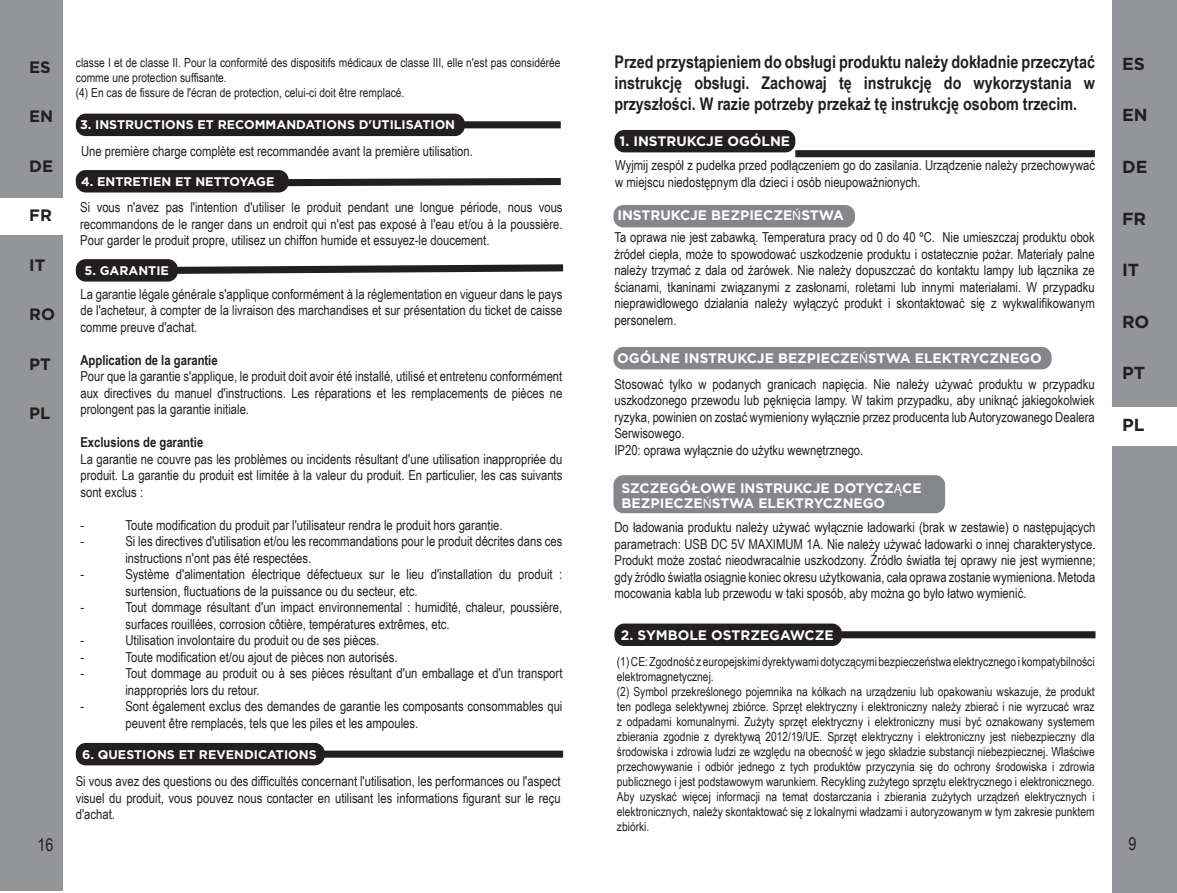
<style>
.page{position:relative;width:1177px;height:893px;background:#fff}
.page>*{position:absolute;margin:0;border:0;box-sizing:border-box;transform-origin:0 0}
.t1{font:700 17.5px/21px "Arial Narrow";color:#231f20;text-align:justify}
.t2{font:700 17.5px "Gotham";color:#231f20}
.t3{font:17.5px "Arial Narrow";color:#231f20}
.t4{font:700 16.5px "Gotham";color:#231f20}
.t5{font:13.75px/16.5px "Arial Narrow";color:#231f20;text-align:justify}
.t6{font:700 13.75px/15px "Gotham";color:#fff}
.t7{font:700 13.75px "Arial Narrow";color:#231f20}
.t8{font:12.5px/15px "Arial Narrow";color:#231f20}
.t9{font:700 12.5px "Gotham";color:#fff}
.s1{font-family:"Myriad Pro";font-weight:400}
</style>
<div class="page">
<div style="left:76px;top:114px;width:389px;height:22px;background:#231f20;border-radius:10px"></div>
<div style="left:76px;top:170px;width:212px;height:22px;background:#231f20;border-radius:10px"></div>
<div style="left:76px;top:259px;width:102px;height:23px;background:#231f20;border-radius:10px"></div>
<div style="left:76px;top:743px;width:249px;height:22px;background:#231f20;border-radius:10px"></div>
<div style="left:318px;top:751px;width:245px;height:7px;background:#231f20"></div>
<div style="left:457px;top:121px;width:103px;height:7px;background:#231f20"></div>
<svg style="left:285px;top:174px;width:276px;height:16px"></svg>
<svg style="left:174px;top:261px;width:390px;height:16px"></svg>
<div style="left:0;top:0;width:63px;height:891px;background:#939598"></div>
<div style="left:0;top:198px;width:66px;height:37px;background:#fff"></div>
<div style="left:614px;top:623px;width:228px;height:23px;background:#231f20;border-radius:10px"></div>
<div style="left:1112px;top:0;width:64px;height:893px;background:#939598"></div>
<div style="left:1109px;top:407px;width:67px;height:38px;background:#fff"></div>
<div style="left:614px;top:130px;width:181px;height:22px;background:#231f20;border-radius:10px"></div>
<div style="left:613px;top:205px;width:242px;height:22px;background:#848689;border-radius:10px"></div>
<div style="left:613px;top:347px;width:438px;height:22px;background:#848689;border-radius:10px"></div>
<div style="left:613px;top:475px;width:332px;height:38px;background:#848689;border-radius:10px"></div>
<div style="left:842px;top:631px;width:253px;height:7px;background:#231f20"></div>
<div style="left:795px;top:150px;width:299px;height:7px;background:#231f20"></div>
<p class="t4" style="left:29px;top:58px;width:23px">ES</p>
<p class="t4" style="left:29px;top:107px;width:26px">EN</p>
<p class="t4" style="left:29px;top:157px;width:25px">DE</p>
<p class="t4" style="left:29px;top:206px;width:24px">FR</p>
<p class="t4" style="left:29px;top:255px;width:18px">IT</p>
<p class="t4" style="left:29px;top:305px;width:27px">RO</p>
<p class="t4" style="left:29px;top:354px;width:23px">PT</p>
<p class="t4" style="left:29px;top:404px;width:23px">PL</p>
<p class="t8" style="left:76px;top:54px;width:486px">classe I et de classe II. Pour la conformité des dispositifs médicaux de classe III, elle n'est pas considérée comme une protection suffisante.<br>(4) En cas de fissure de l'écran de protection, celui-ci doit être remplacé.</p>
<p class="t9" style="left:80px;top:117px;width:376px">3. INSTRUCTIONS ET RECOMMANDATIONS D'UTILISATION</p>
<p class="t5" style="left:81px;top:143px;width:393px">Une première charge complète est recommandée avant la première utilisation.</p>
<p class="t9" style="left:81px;top:174px;width:195px">4. ENTRETIEN ET NETTOYAGE</p>
<p class="t5" style="left:80px;top:199px;width:484px">Si vous n'avez pas l'intention d'utiliser le produit pendant une longue période, nous vous recommandons de le ranger dans un endroit qui n'est pas exposé à l'eau et/ou à la poussière.<br>Pour garder le produit propre, utilisez un chiffon humide et essuyez-le doucement.</p>
<p class="t9" style="left:84px;top:263px;width:86px">5. GARANTIE</p>
<p class="t5" style="left:80px;top:285px;width:483px">La garantie légale générale s'applique conformément à la réglementation en vigueur dans le pays de l'acheteur, à compter de la livraison des marchandises et sur présentation du ticket de caisse comme preuve d'achat.</p>
<p class="t7" style="left:80px;top:350px;width:139px">Application de la garantie</p>
<p class="t5" style="left:80px;top:368px;width:483px">Pour que la garantie s'applique, le produit doit avoir été installé, utilisé et entretenu conformément aux directives du manuel d'instructions. Les réparations et les remplacements de pièces ne prolongent pas la garantie initiale.</p>
<p class="t7" style="left:80px;top:432px;width:124px">Exclusions de garantie</p>
<p class="t5" style="left:80px;top:450px;width:483px">La garantie ne couvre pas les problèmes ou incidents résultant d'une utilisation inappropriée du produit. La garantie du produit est limitée à la valeur du produit. En particulier, les cas suivants sont exclus :</p>
<p class="t5" style="left:80px;top:516px;width:5px">-</p>
<p class="t5" style="left:125px;top:516px;width:378px">Toute modification du produit par l'utilisateur rendra le produit hors garantie.</p>
<p class="t5" style="left:80px;top:533px;width:5px">-</p>
<p class="t5" style="left:125px;top:533px;width:438px">Si les directives d'utilisation et/ou les recommandations pour le produit décrites dans ces instructions n'ont pas été respectées.</p>
<p class="t5" style="left:80px;top:566px;width:5px">-</p>
<p class="t5" style="left:125px;top:566px;width:438px">Système d'alimentation électrique défectueux sur le lieu d'installation du produit : surtension, fluctuations de la puissance ou du secteur, etc.</p>
<p class="t5" style="left:80px;top:599px;width:5px">-</p>
<p class="t5" style="left:125px;top:599px;width:438px">Tout dommage résultant d'un impact environnemental : humidité, chaleur, poussière, surfaces rouillées, corrosion côtière, températures extrêmes, etc.</p>
<p class="t5" style="left:80px;top:632px;width:5px">-</p>
<p class="t5" style="left:125px;top:632px;width:255px">Utilisation involontaire du produit ou de ses pièces.</p>
<p class="t5" style="left:80px;top:648px;width:5px">-</p>
<p class="t5" style="left:125px;top:648px;width:274px">Toute modification et/ou ajout de pièces non autorisés.</p>
<p class="t5" style="left:80px;top:665px;width:5px">-</p>
<p class="t5" style="left:125px;top:665px;width:438px">Tout dommage au produit ou à ses pièces résultant d'un emballage et d'un transport inappropriés lors du retour.</p>
<p class="t5" style="left:80px;top:698px;width:5px">-</p>
<p class="t5" style="left:125px;top:698px;width:438px">Sont également exclus des demandes de garantie les composants consommables qui peuvent être remplacés, tels que les piles et les ampoules.</p>
<p class="t9" style="left:82px;top:747px;width:236px">6. QUESTIONS ET REVENDICATIONS</p>
<p class="t5" style="left:76px;top:773px;width:486px">Si vous avez des questions ou des difficultés concernant l'utilisation, les performances ou l'aspect visuel du produit, vous pouvez nous contacter en utilisant les informations figurant sur le reçu d'achat.</p>
<p class="t1" style="left:614px;top:51px;width:482px">Przed przystąpieniem do obsługi produktu należy dokładnie przeczytać instrukcję obsługi. Zachowaj tę instrukcję do wykorzystania w przyszłości. W razie potrzeby przekaż tę instrukcję osobom trzecim.</p>
<p class="t6" style="left:619px;top:133px;width:172px">1. INSTRUKCJE OGÓLNE</p>
<p class="t5" style="left:615px;top:156px;width:481px">Wyjmij zespół z pudełka przed podłączeniem go do zasilania. Urządzenie należy przechowywać w miejscu niedostępnym dla dzieci i osób nieupoważnionych.</p>
<p class="t6" style="left:617px;top:208px;width:228px">INSTRUKCJE BEZPIECZE<span class="s1">Ń</span>STWA</p>
<p class="t5" style="left:614px;top:229px;width:482px">Ta oprawa nie jest zabawką. Temperatura pracy od 0 do 40 ºC. Nie umieszczaj produktu obok źródeł ciepła, może to spowodować uszkodzenie produktu i ostatecznie pożar. Materiały palne należy trzymać z dala od żarówek. Nie należy dopuszczać do kontaktu lampy lub łącznika ze ścianami, tkaninami związanymi z zasłonami, roletami lub innymi materiałami. W przypadku nieprawidłowego działania należy wyłączyć produkt i skontaktować się z wykwalifikowanym personelem.</p>
<p class="t6" style="left:617px;top:350px;width:426px">OGÓLNE INSTRUKCJE BEZPIECZE<span class="s1">Ń</span>STWA ELEKTRYCZNEGO</p>
<p class="t5" style="left:614px;top:375px;width:482px;text-align:left">Stosować tylko w podanych granicach napięcia. Nie należy używać produktu w przypadku uszkodzonego przewodu lub pęknięcia lampy. W takim przypadku, aby uniknąć jakiegokolwiek ryzyka, powinien on zostać wymieniony wyłącznie przez producenta lub Autoryzowanego Dealera Serwisowego.<br>IP20: oprawa wyłącznie do użytku wewnętrznego.</p>
<p class="t6" style="left:621px;top:481px;width:301px">SZCZEGÓŁOWE INSTRUKCJE DOTYCZ<span class="s1">Ą</span>CE<br>BEZPIECZE<span class="s1">Ń</span>STWA ELEKTRYCZNEGO</p>
<p class="t5" style="left:614px;top:519px;width:482px">Do ładowania produktu należy używać wyłącznie ładowarki (brak w zestawie) o następujących parametrach: USB DC 5V MAXIMUM 1A. Nie należy używać ładowarki o innej charakterystyce.<br>Produkt może zostać nieodwracalnie uszkodzony. Źródło światła tej oprawy nie jest wymienne; gdy źródło światła osiągnie koniec okresu użytkowania, cała oprawa zostanie wymieniona. Metoda mocowania kabla lub przewodu w taki sposób, aby można go było łatwo wymienić.</p>
<p class="t6" style="left:621px;top:627px;width:214px">2. SYMBOLE OSTRZEGAWCZE</p>
<p class="t8" style="left:617px;top:654px;width:479px">(1) CE: Zgodność z europejskimi dyrektywami dotyczącymi bezpieczeństwa elektrycznego i kompatybilności elektromagnetycznej.<br>(2) Symbol przekreślonego pojemnika na kółkach na urządzeniu lub opakowaniu wskazuje, że produkt ten podlega selektywnej zbiórce. Sprzęt elektryczny i elektroniczny należy zbierać i nie wyrzucać wraz z odpadami komunalnymi. Zużyty sprzęt elektryczny i elektroniczny musi być oznakowany systemem zbierania zgodnie z dyrektywą 2012/19/UE. Sprzęt elektryczny i elektroniczny jest niebezpieczny dla środowiska i zdrowia ludzi ze względu na obecność w jego składzie substancji niebezpiecznej. Właściwe przechowywanie i odbiór jednego z tych produktów przyczynia się do ochrony środowiska i zdrowia publicznego i jest podstawowym warunkiem. Recykling zużytego sprzętu elektrycznego i elektronicznego.<br>Aby uzyskać więcej informacji na temat dostarczania i zbierania zużytych urządzeń elektrycznych i elektronicznych, należy skontaktować się z lokalnymi władzami i autoryzowanym w tym zakresie punktem zbiórki.</p>
<p class="t2" style="left:1121px;top:54px;width:24px">ES</p>
<p class="t2" style="left:1121px;top:105px;width:27px">EN</p>
<p class="t2" style="left:1121px;top:157px;width:27px">DE</p>
<p class="t2" style="left:1121px;top:208px;width:26px">FR</p>
<p class="t2" style="left:1121px;top:260px;width:19px">IT</p>
<p class="t2" style="left:1121px;top:311px;width:29px">RO</p>
<p class="t2" style="left:1121px;top:363px;width:24px">PT</p>
<p class="t2" style="left:1121px;top:415px;width:24px">PL</p>
<p class="t3" style="left:38px;top:832px;width:17px">16</p>
<p class="t3" style="left:1128px;top:831px;width:9px">9</p>
</div>
